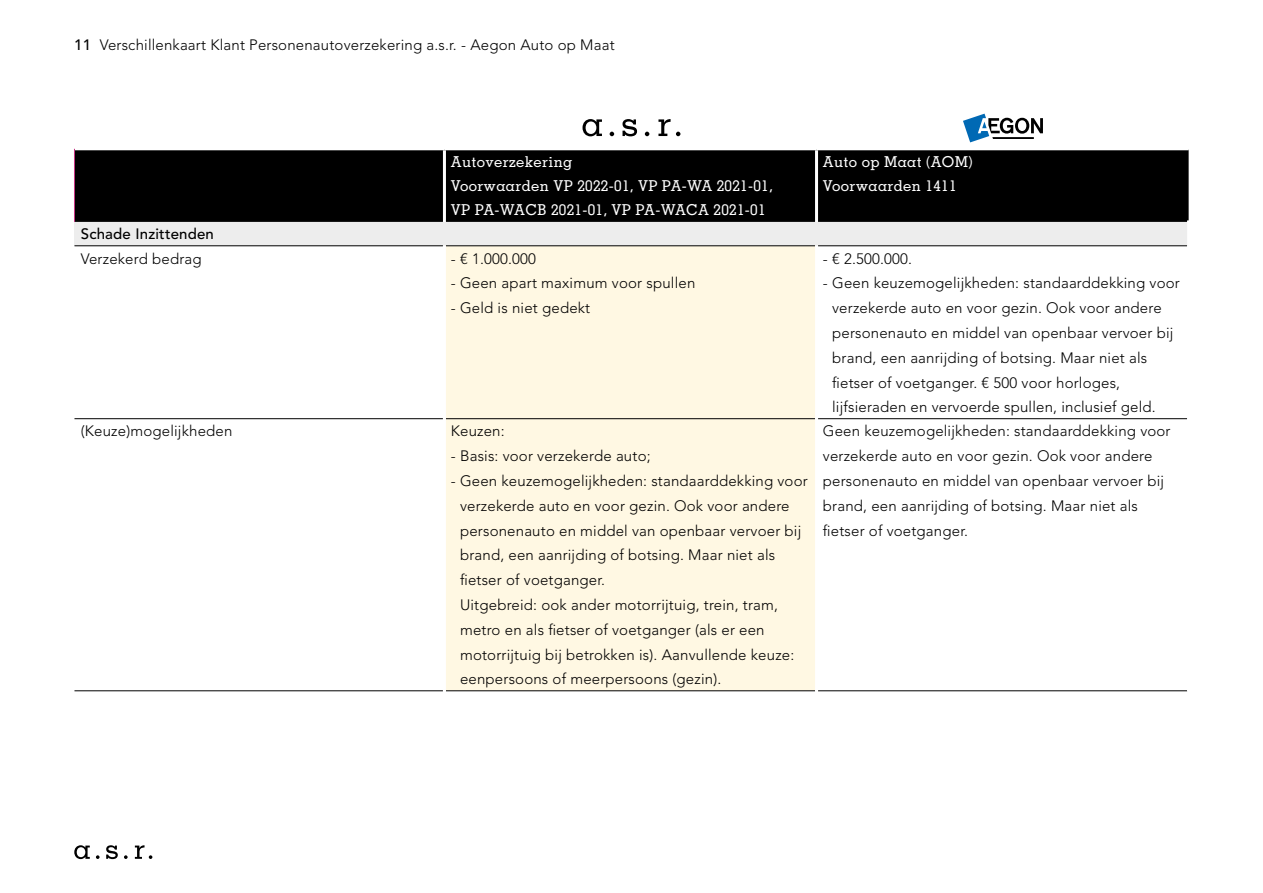
<style>
.page{position:relative;width:1263px;height:893px;background:#fff}
.page>*{position:absolute;margin:0;border:0;box-sizing:border-box;transform-origin:0 0}
.Platte_tekst_tabel_10_3_Avenir_light__VK{font:300 15px/24.8px "Avenir LT Std";letter-spacing:.01em;color:#000}
.Kopje_tabel_10_3_Memphis_medium__VK{font:500 15px "Memphis LT Std";letter-spacing:.025em;color:#fff}
.Platte_tekst_tabel_10_3_Avenir_light__VK-2{font:500 15px "Avenir LT Std";letter-spacing:.01em;color:#000}
.s1{font-weight:500}
</style>
<div class="page">
<svg style="left:645px;top:132px;width:4px;height:4px"></svg>
<svg style="left:658px;top:119px;width:22px;height:17px"></svg>
<svg style="left:610px;top:132px;width:4px;height:4px"></svg>
<svg style="left:582px;top:119px;width:20px;height:17px"></svg>
<svg style="left:622px;top:119px;width:15px;height:17px"></svg>
<svg style="left:963px;top:114px;width:80px;height:28px"></svg>
<div style="left:75px;top:150px;width:1113px;height:70px;background:#000"></div>
<div style="left:74px;top:221px;width:1114px;height:25px;background:#ededed"></div>
<div style="left:446px;top:247px;width:369px;height:443px;background:#fff8e3"></div>
<hr style="left:443px;top:150px;width:3px;height:72px;background:#fff">
<hr style="left:815px;top:150px;width:3px;height:72px;background:#fff">
<hr style="left:75px;top:220px;width:368px;height:2px;background:#000">
<hr style="left:446px;top:220px;width:369px;height:2px;background:#000">
<hr style="left:818px;top:220px;width:369px;height:2px;background:#000">
<hr style="left:74px;top:149px;width:1px;height:73px;background:#c73584">
<hr style="left:74px;top:246px;width:369px;height:1px;background:#000">
<hr style="left:446px;top:246px;width:369px;height:1px;background:#000">
<hr style="left:818px;top:246px;width:369px;height:1px;background:#000">
<hr style="left:74px;top:418px;width:369px;height:1px;background:#000">
<hr style="left:446px;top:418px;width:369px;height:1px;background:#000">
<hr style="left:818px;top:418px;width:369px;height:1px;background:#000">
<hr style="left:74px;top:690px;width:369px;height:1px;background:#000">
<hr style="left:446px;top:690px;width:369px;height:1px;background:#000">
<hr style="left:818px;top:690px;width:369px;height:1px;background:#000">
<hr style="left:1187px;top:220px;width:3px;height:26px;background:#fff">
<svg style="left:124px;top:855px;width:4px;height:4px"></svg>
<svg style="left:135px;top:845px;width:17px;height:14px"></svg>
<svg style="left:96px;top:855px;width:4px;height:4px"></svg>
<svg style="left:74px;top:845px;width:16px;height:14px"></svg>
<svg style="left:106px;top:845px;width:12px;height:14px"></svg>
<p class="Platte_tekst_tabel_10_3_Avenir_light__VK" style="left:74px;top:32px;width:542px"><span class="s1">11</span> Verschillenkaart Klant Personenautoverzekering a.s.r. - Aegon Auto op Maat</p>
<p class="Kopje_tabel_10_3_Memphis_medium__VK" style="left:451px;top:152px;width:123px">Autoverzekering</p>
<p class="Kopje_tabel_10_3_Memphis_medium__VK" style="left:451px;top:176px;width:324px">Voorwaarden VP 2022-01, VP PA-WA 2021-01,</p>
<p class="Kopje_tabel_10_3_Memphis_medium__VK" style="left:451px;top:200px;width:316px">VP PA-WACB 2021-01, VP PA-WACA 2021-01</p>
<p class="Platte_tekst_tabel_10_3_Avenir_light__VK-2" style="left:81px;top:226px;width:135px">Schade Inzittenden</p>
<p class="Platte_tekst_tabel_10_3_Avenir_light__VK" style="left:81px;top:246px;width:122px">Verzekerd bedrag</p>
<p class="Platte_tekst_tabel_10_3_Avenir_light__VK" style="left:451px;top:246px;width:87px">- € 1.000.000</p>
<p class="Platte_tekst_tabel_10_3_Avenir_light__VK" style="left:451px;top:271px;width:246px">- Geen apart maximum voor spullen</p>
<p class="Platte_tekst_tabel_10_3_Avenir_light__VK" style="left:451px;top:296px;width:141px">- Geld is niet gedekt</p>
<p class="Platte_tekst_tabel_10_3_Avenir_light__VK" style="left:81px;top:419px;width:153px">(Keuze)mogelijkheden</p>
<p class="Platte_tekst_tabel_10_3_Avenir_light__VK" style="left:451px;top:419px;width:55px">Keuzen:</p>
<p class="Platte_tekst_tabel_10_3_Avenir_light__VK" style="left:451px;top:444px;width:201px">- Basis: voor verzekerde auto;</p>
<p class="Platte_tekst_tabel_10_3_Avenir_light__VK" style="left:460px;top:468px;width:349px;text-indent:-9px">- Geen keuzemogelijkheden: standaarddekking voor verzekerde auto en voor gezin. Ook voor andere personenauto en middel van openbaar vervoer bij brand, een aanrijding of botsing. Maar niet als fietser of voetganger.<br>Uitgebreid: ook ander motorrijtuig, trein, tram, metro en als fietser of voetganger (als er een motorrijtuig bij betrokken is). Aanvullende keuze: eenpersoons of meerpersoons (gezin).</p>
<p class="Kopje_tabel_10_3_Memphis_medium__VK" style="left:823px;top:152px;width:151px">Auto op Maat (AOM)</p>
<p class="Kopje_tabel_10_3_Memphis_medium__VK" style="left:823px;top:176px;width:135px">Voorwaarden 1411</p>
<p class="Platte_tekst_tabel_10_3_Avenir_light__VK" style="left:823px;top:246px;width:91px">- € 2.500.000.</p>
<p class="Platte_tekst_tabel_10_3_Avenir_light__VK" style="left:832px;top:271px;width:349px;text-indent:-9px">- Geen keuzemogelijkheden: standaarddekking voor verzekerde auto en voor gezin. Ook voor andere personenauto en middel van openbaar vervoer bij brand, een aanrijding of botsing. Maar niet als fietser of voetganger. € 500 voor horloges, lijfsieraden en vervoerde spullen, inclusief geld.</p>
<p class="Platte_tekst_tabel_10_3_Avenir_light__VK" style="left:823px;top:419px;width:349px">Geen keuzemogelijkheden: standaarddekking voor verzekerde auto en voor gezin. Ook voor andere personenauto en middel van openbaar vervoer bij brand, een aanrijding of botsing. Maar niet als fietser of voetganger.</p>
</div>
